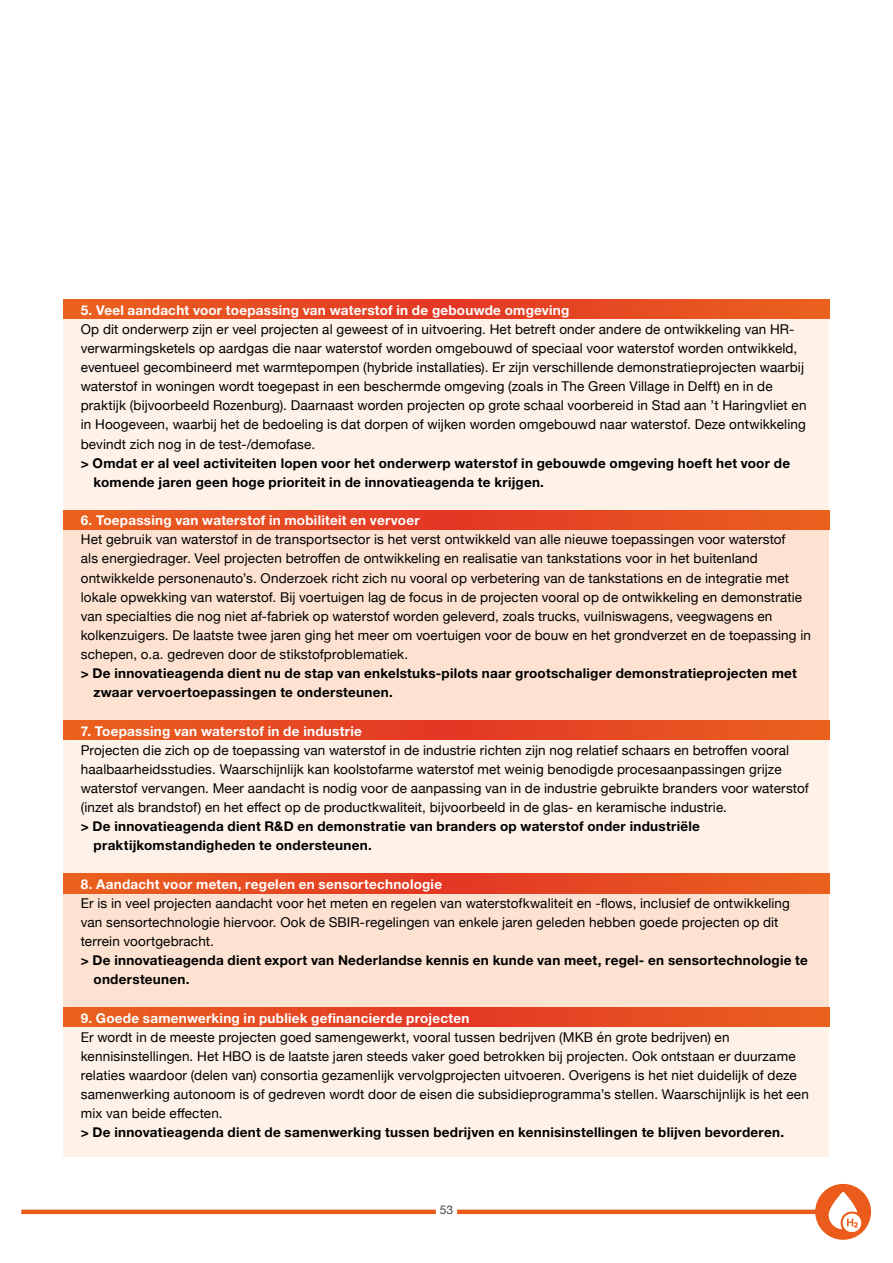
<style>
.page{position:relative;width:893px;height:1263px;background:#fff}
.page>*{position:absolute;margin:0;border:0;box-sizing:border-box;transform-origin:0 0}
.t1{font:13.5px/19.2px "Helvetica Neue";letter-spacing:.01em;color:#000}
.t2{font:700 13.5px/19.2px "Helvetica Neue";letter-spacing:.02em;color:#000}
.t3{font:700 13.5px "Helvetica Neue";letter-spacing:.02em;color:#fff}
.t4{font:12px "Helvetica Neue";color:#4a4a49}
</style>
<div class="page">
<div style="left:457px;top:1209px;width:372px;height:5px;background:#eb5b1b"></div>
<div style="left:21px;top:1209px;width:415px;height:5px;background:#eb5b1b"></div>
<svg style="left:815px;top:1184px;width:56px;height:56px"></svg>
<div style="left:64px;top:315px;width:765px;height:201px;background:#fef1e8"></div>
<div style="left:64px;top:736px;width:765px;height:143px;background:#fef1e8"></div>
<div style="left:64px;top:889px;width:765px;height:134px;background:#fde2d1"></div>
<div style="left:64px;top:1023px;width:765px;height:134px;background:#fef1e8"></div>
<div style="left:64px;top:520px;width:765px;height:201px;background:#fde2d1"></div>
<svg style="left:64px;top:1008px;width:765px;height:19px;background:#e64c21"></svg>
<svg style="left:64px;top:874px;width:765px;height:19px;background:#e64c21"></svg>
<svg style="left:64px;top:721px;width:765px;height:19px;background:#e64c21"></svg>
<svg style="left:64px;top:510px;width:765px;height:19px;background:#e64c21"></svg>
<svg style="left:64px;top:300px;width:765px;height:19px;background:#e64c21"></svg>
<p class="t3" style="left:81px;top:301px;width:490px">5. Veel aandacht voor toepassing van waterstof in de gebouwde omgeving</p>
<p class="t1" style="left:81px;top:320px;width:727px">Op dit onderwerp zijn er veel projecten al geweest of in uitvoering. Het betreft onder andere de ontwikkeling van HR&shy;verwarmingsketels op aardgas die naar waterstof worden omgebouwd of speciaal voor waterstof worden ontwikkeld, eventueel gecombineerd met warmtepompen (hybride installaties). Er zijn verschillende demonstratieprojecten waarbij waterstof in woningen wordt toegepast in een beschermde omgeving (zoals in The Green Village in Delft) en in de praktijk (bijvoorbeeld Rozenburg). Daarnaast worden projecten op grote schaal voorbereid in Stad aan ’t Haringvliet en in Hoogeveen, waarbij het de bedoeling is dat dorpen of wijken worden omgebouwd naar waterstof. Deze ontwikkeling bevindt zich nog in de test-/demofase.</p>
<p class="t2" style="left:94px;top:453px;width:698px;text-indent:-13px">&gt; Omdat er al veel activiteiten lopen voor het onderwerp waterstof in gebouwde omgeving hoeft het voor de komende jaren geen hoge prioriteit in de innovatieagenda te krijgen.</p>
<p class="t3" style="left:81px;top:512px;width:340px">6. Toepassing van waterstof in mobiliteit en vervoer</p>
<p class="t1" style="left:81px;top:531px;width:732px">Het gebruik van waterstof in de transportsector is het verst ontwikkeld van alle nieuwe toepassingen voor waterstof<br>als energiedrager. Veel projecten betroffen de ontwikkeling en realisatie van tankstations voor in het buitenland ontwikkelde personenauto’s. Onderzoek richt zich nu vooral op verbetering van de tankstations en de integratie met lokale opwekking van waterstof. Bij voertuigen lag de focus in de projecten vooral op de ontwikkeling en demonstratie van specialties die nog niet af-fabriek op waterstof worden geleverd, zoals trucks, vuilniswagens, veegwagens en kolkenzuigers. De laatste twee jaren ging het meer om voertuigen voor de bouw en het grondverzet en de toepassing in schepen, o.a. gedreven door de stikstofproblematiek.</p>
<p class="t2" style="left:94px;top:663px;width:705px;text-indent:-13px">&gt; De innovatieagenda dient nu de stap van enkelstuks-pilots naar grootschaliger demonstratieprojecten met zwaar vervoertoepassingen te ondersteunen.</p>
<p class="t3" style="left:81px;top:722px;width:283px">7. Toepassing van waterstof in de industrie</p>
<p class="t1" style="left:81px;top:741px;width:730px">Projecten die zich op de toepassing van waterstof in de industrie richten zijn nog relatief schaars en betroffen vooral haalbaarheidsstudies. Waarschijnlijk kan koolstofarme waterstof met weinig benodigde procesaanpassingen grijze waterstof vervangen. Meer aandacht is nodig voor de aanpassing van in de industrie gebruikte branders voor waterstof (inzet als brandstof) en het effect op de productkwaliteit, bijvoorbeeld in de glas- en keramische industrie.</p>
<p class="t2" style="left:94px;top:816px;width:608px;text-indent:-13px">&gt; De innovatieagenda dient R&amp;D en demonstratie van branders op waterstof onder industriële praktijkomstandigheden te ondersteunen.</p>
<p class="t3" style="left:81px;top:875px;width:363px">8. Aandacht voor meten, regelen en sensortechnologie</p>
<p class="t1" style="left:81px;top:894px;width:711px">Er is in veel projecten aandacht voor het meten en regelen van waterstofkwaliteit en -flows, inclusief de ontwikkeling van sensortechnologie hiervoor. Ook de SBIR-regelingen van enkele jaren geleden hebben goede projecten op dit terrein voortgebracht.</p>
<p class="t2" style="left:94px;top:950px;width:716px;text-indent:-13px">&gt; De innovatieagenda dient export van Nederlandse kennis en kunde van meet, regel- en sensortechnologie te ondersteunen.</p>
<p class="t3" style="left:81px;top:1009px;width:390px">9. Goede samenwerking in publiek gefinancierde projecten</p>
<p class="t1" style="left:81px;top:1028px;width:730px">Er wordt in de meeste projecten goed samengewerkt, vooral tussen bedrijven (MKB én grote bedrijven) en kennisinstellingen. Het HBO is de laatste jaren steeds vaker goed betrokken bij projecten. Ook ontstaan er duurzame relaties waardoor (delen van) consortia gezamenlijk vervolgprojecten uitvoeren. Overigens is het niet duidelijk of deze samenwerking autonoom is of gedreven wordt door de eisen die subsidieprogramma’s stellen. Waarschijnlijk is het een mix van beide effecten.</p>
<p class="t2" style="left:81px;top:1123px;width:705px">&gt; De innovatieagenda dient de samenwerking tussen bedrijven en kennisinstellingen te blijven bevorderen.</p>
<p class="t4" style="left:440px;top:1201px;width:15px">53</p>
</div>
